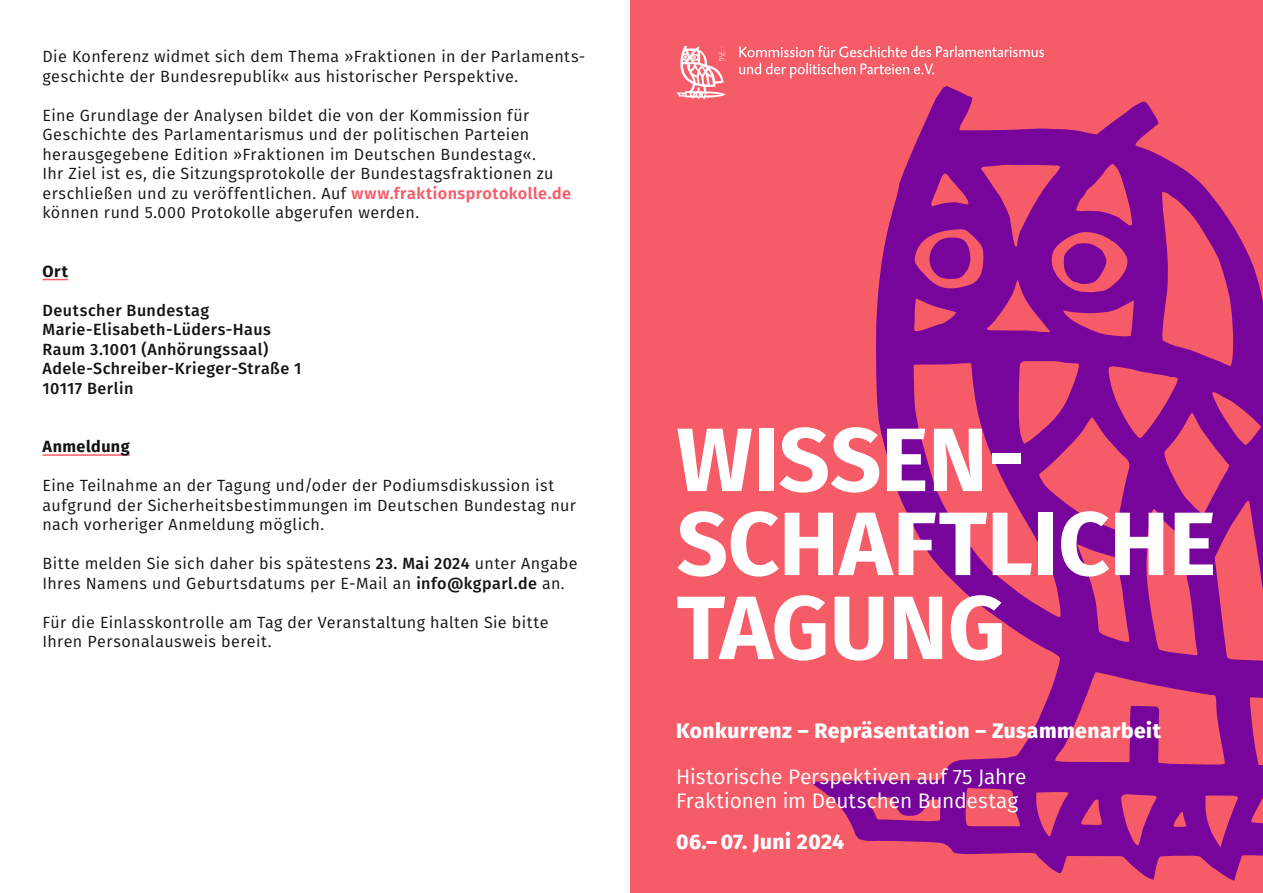
<style>
.page{position:relative;width:1263px;height:893px;background:#fff}
.page>*{position:absolute;margin:0;border:0;box-sizing:border-box;transform-origin:0 0}
.Head_1{font:700 90px/84px "Fira Sans";letter-spacing:-.005em;color:#fff}
.Head_3{font:21px/24px "Fira Sans";letter-spacing:-.005em;color:#fff}
.Head_2{font:800 21px "Fira Sans";letter-spacing:.025em;color:#fff}
.Copy{font:16.2px/19.5px "Fira Sans";letter-spacing:.025em;color:#131413}
.Copy-2{font:500 16.2px/19.5px "Fira Sans";letter-spacing:.03em;color:#131413}
.Copy-3{font:700 16.2px "Fira Sans";letter-spacing:.03em;color:#131413}
.s1{font-weight:600;color:#f65b68}
.s2{font-weight:500}
</style>
<div class="page">
<div style="left:631px;top:0;width:632px;height:893px;background:#f65b68"></div>
<svg style="left:812px;top:86px;width:451px;height:795px"></svg>
<svg style="left:1064px;top:243px;width:43px;height:41px"></svg>
<svg style="left:929px;top:237px;width:41px;height:42px"></svg>
<svg style="left:43px;top:279px;width:25px;height:1px"></svg>
<hr style="left:43px;top:454px;width:87px;height:2px;background:#f65b68">
<svg style="left:739px;top:63px;width:195px;height:15px"></svg>
<svg style="left:739px;top:46px;width:305px;height:11px"></svg>
<svg style="left:676px;top:45px;width:50px;height:54px"></svg>
<p class="Copy" style="left:43px;top:46px;width:544px">Die Konferenz widmet sich dem Thema »Fraktionen in der Parlaments&shy;geschichte der Bundesrepublik« aus historischer Perspektive.</p>
<p class="Copy" style="left:43px;top:105px;width:495px">Eine Grundlage der Analysen bildet die von der Kommission für<br>Geschichte des Parlamentarismus und der politischen Parteien herausgegebene Edition »Fraktionen im Deutschen Bundestag«.</p>
<p class="Copy" style="left:43px;top:163px;width:530px">Ihr Ziel ist es, die Sitzungsprotokolle der Bundestagsfraktionen zu erschließen und zu veröffentlichen. Auf <span class="s1">www.fraktionsprotokolle.de </span>können rund 5.000 Protokolle abgerufen werden.</p>
<p class="Copy-3" style="left:43px;top:257px;width:27px">Ort</p>
<p class="Copy-2" style="left:43px;top:299px;width:168px">Deutscher Bundestag</p>
<p class="Copy-2" style="left:43px;top:319px;width:230px">Marie-Elisabeth-Lüders-Haus<br>Raum 3.1001 (Anhörungssaal)</p>
<p class="Copy-2" style="left:43px;top:358px;width:261px">Adele-Schreiber-Krieger-Straße 1</p>
<p class="Copy-2" style="left:43px;top:377px;width:92px">10117 Berlin</p>
<p class="Copy-3" style="left:43px;top:433px;width:89px">Anmeldung</p>
<p class="Copy" style="left:43px;top:475px;width:535px">Eine Teilnahme an der Tagung und/oder der Podiumsdiskussion ist aufgrund der Sicherheitsbestimmungen im Deutschen Bundestag nur nach vorheriger Anmeldung möglich.</p>
<p class="Copy" style="left:43px;top:553px;width:537px">Bitte melden Sie sich daher bis spätestens <span class="s2">23. Mai 2024</span> unter Angabe<br>Ihres Namens und Geburtsdatums per E-Mail an <span class="s2">info@kgparl.de</span> an.</p>
<p class="Copy" style="left:43px;top:612px;width:507px">Für die Einlasskontrolle am Tag der Veranstaltung halten Sie bitte<br>Ihren Personalausweis bereit.</p>
<p class="Head_1" style="left:677px;top:411px;width:541px">WISSEN-<br>SCHAFTLICHE<br>TAGUNG</p>
<p class="Head_2" style="left:676px;top:713px;width:486px">Konkurrenz – Repräsentation – Zusammenarbeit</p>
<p class="Head_3" style="left:676px;top:764px;width:352px">Historische Perspektiven auf 75 Jahre<br>Fraktionen im Deutschen Bundestag</p>
<p class="Head_2" style="left:676px;top:823px;width:170px">06.– 07. Juni 2024</p>
</div>
